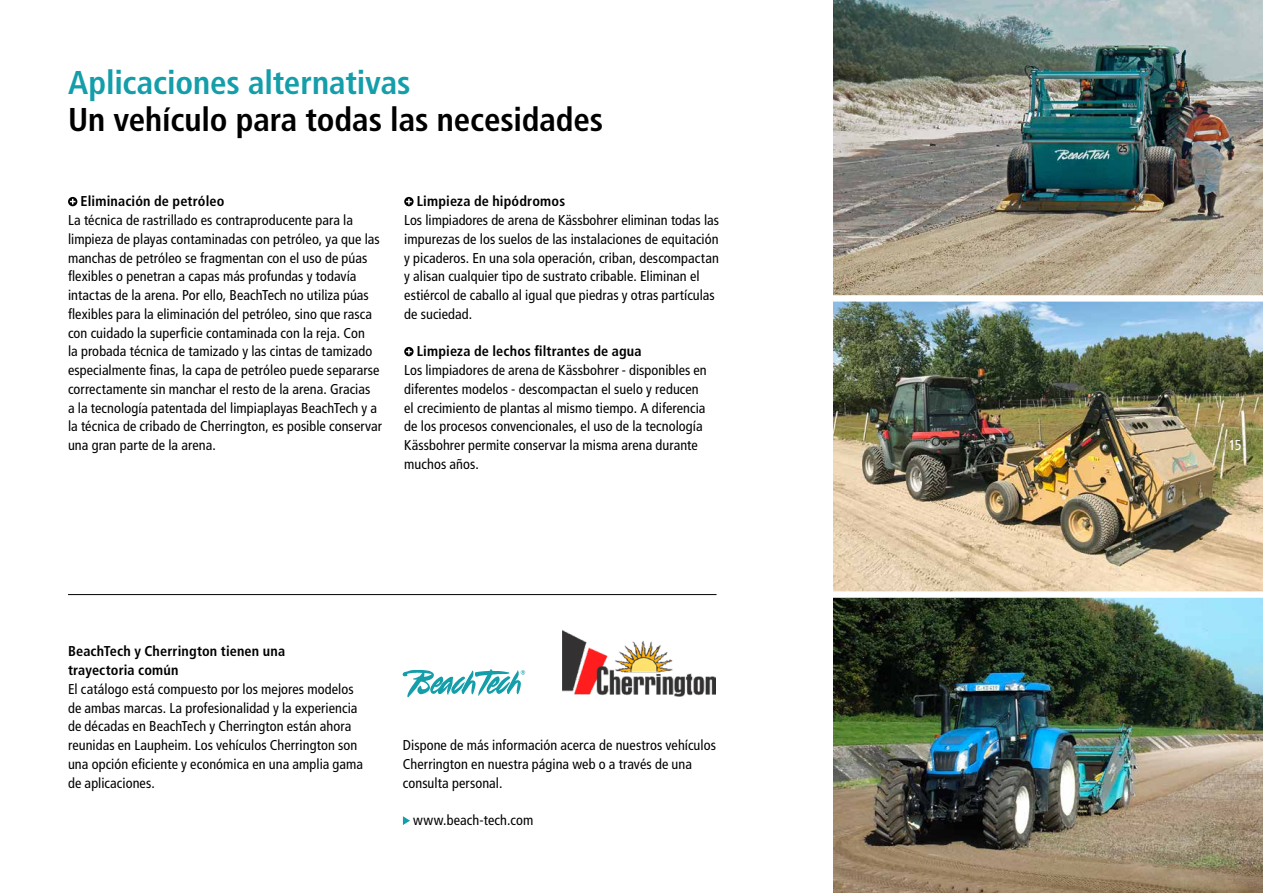
<style>
.page{position:relative;width:1263px;height:893px;background:#fff}
.page>*{position:absolute;margin:0;border:0;box-sizing:border-box;transform-origin:0 0}
.t1{font:700 condensed 33px "Frutiger LT";letter-spacing:-.005em;color:#000}
.t2{font:700 condensed 33px "Frutiger LT";letter-spacing:-.005em;color:#139eaa}
.t3{font:condensed 14.25px/18.8px "Frutiger LT";letter-spacing:.005em;color:#000}
.t4{font:700 condensed 14.25px/18.8px "Frutiger LT";letter-spacing:.01em;color:#000}
.t5{font:condensed 14.25px "Frutiger LT";color:#fff}
</style>
<div class="page">
<img style="left:833px;top:0;width:430px;height:893px">
<div style="left:804px;top:295px;width:459px;height:7px;background:#fff"></div>
<div style="left:804px;top:591px;width:459px;height:7px;background:#fff"></div>
<img style="left:563px;top:630px;width:153px;height:66px">
<svg style="left:403px;top:669px;width:122px;height:28px"></svg>
<hr style="left:68px;top:594px;width:648px;height:1px;background:#000">
<svg style="left:68px;top:197px;width:9px;height:9px"></svg>
<svg style="left:70px;top:199px;width:6px;height:5px"></svg>
<svg style="left:404px;top:197px;width:10px;height:9px"></svg>
<svg style="left:406px;top:199px;width:6px;height:5px"></svg>
<svg style="left:404px;top:347px;width:10px;height:9px"></svg>
<svg style="left:406px;top:349px;width:6px;height:5px"></svg>
<svg style="left:403px;top:816px;width:7px;height:9px"></svg>
<h1 class="t2" style="left:68px;top:63px;width:344px">Aplicaciones alternativas</h1>
<h1 class="t1" style="left:68px;top:100px;width:537px">Un vehículo para todas las necesidades</h1>
<p class="t4" style="left:81px;top:192px;width:145px">Eliminación de petróleo</p>
<p class="t3" style="left:68px;top:211px;width:316px">La técnica de rastrillado es contraproducente para la limpieza de playas contaminadas con petróleo, ya que las manchas de petróleo se fragmentan con el uso de púas flexibles o penetran a capas más profundas y todavía intactas de la arena. Por ello, BeachTech no utiliza púas flexibles para la eliminación del petróleo, sino que rasca con cuidado la superficie contaminada con la reja. Con<br>la probada técnica de tamizado y las cintas de tamizado especialmente finas, la capa de petróleo puede separarse correctamente sin manchar el resto de la arena. Gracias<br>a la tecnología patentada del limpiaplayas BeachTech y a la técnica de cribado de Cherrington, es posible conservar una gran parte de la arena.</p>
<p class="t4" style="left:417px;top:192px;width:150px">Limpieza de hipódromos</p>
<p class="t3" style="left:404px;top:211px;width:316px">Los limpiadores de arena de Kässbohrer eliminan todas las impurezas de los suelos de las instalaciones de equitación y picaderos. En una sola operación, criban, descompactan y alisan cualquier tipo de sustrato cribable. Eliminan el estiércol de caballo al igual que piedras y otras partículas de suciedad.</p>
<p class="t4" style="left:417px;top:342px;width:226px">Limpieza de lechos filtrantes de agua</p>
<p class="t3" style="left:404px;top:361px;width:304px">Los limpiadores de arena de Kässbohrer - disponibles en diferentes modelos - descompactan el suelo y reducen el crecimiento de plantas al mismo tiempo. A diferencia de los procesos convencionales, el uso de la tecnología Kässbohrer permite conservar la misma arena durante muchos años.</p>
<p class="t4" style="left:68px;top:642px;width:219px">BeachTech y Cherrington tienen una trayectoria común</p>
<p class="t3" style="left:68px;top:680px;width:297px">El catálogo está compuesto por los mejores modelos de ambas marcas. La profesionalidad y la experiencia de décadas en BeachTech y Cherrington están ahora reunidas en Laupheim. Los vehículos Cherrington son una opción eficiente y económica en una amplia gama de aplicaciones.</p>
<p class="t3" style="left:403px;top:736px;width:315px">Dispone de más información acerca de nuestros vehículos<br>Cherrington en nuestra página web o a través de una consulta personal.</p>
<p class="t3" style="left:413px;top:811px;width:122px">www.beach-tech.com</p>
<p class="t5" style="left:1229px;top:437px;width:14px">15</p>
</div>
